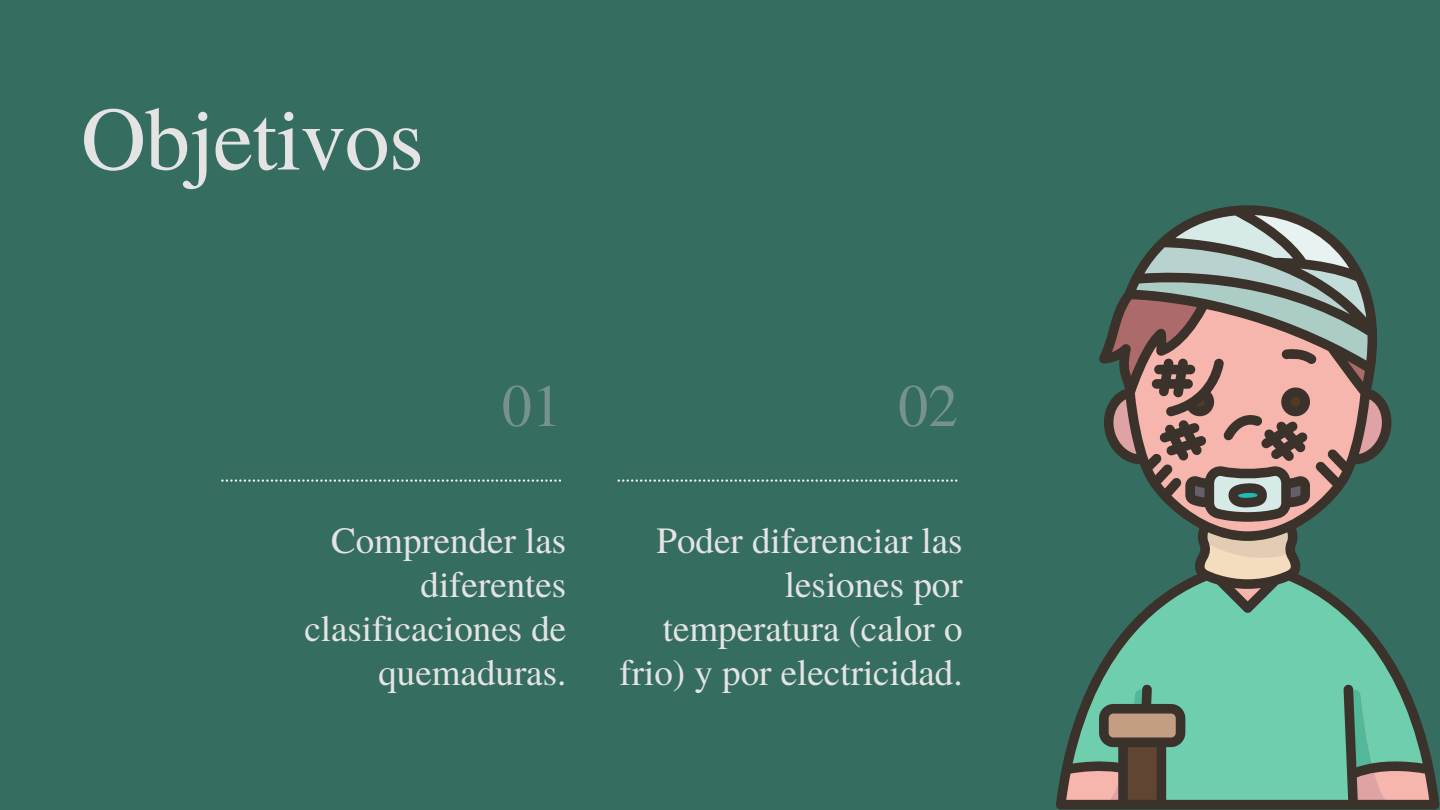
<style>
.page{position:relative;width:1440px;height:810px;background:#366d61}
.page>*{position:absolute;margin:0;border:0;box-sizing:border-box;transform-origin:0 0}
.t1{font:90px "Te X Gyre Termes";letter-spacing:-.01em;color:#e4e4e4}
.t2{font:60px "Te X Gyre Termes";color:#75928c}
.t3{font:37px/44.2px "Te X Gyre Termes";color:#e4e4e4;text-align:right}
</style>
<div class="page">
<svg style="left:221px;top:479px;width:340px;height:3px"></svg>
<svg style="left:618px;top:479px;width:339px;height:3px"></svg>
<svg style="left:1056px;top:205px;width:384px;height:604px"></svg>
<h1 class="t1" style="left:81px;top:75px;width:344px">Objetivos</h1>
<h2 class="t2" style="left:502px;top:363px;width:61px">01</h2>
<p class="t3" style="left:304px;top:516px;width:263px">Comprender las diferentes clasificaciones de quemaduras.</p>
<h2 class="t2" style="left:898px;top:363px;width:61px">02</h2>
<p class="t3" style="left:620px;top:516px;width:345px">Poder diferenciar las lesiones por temperatura (calor o frio) y por electricidad.</p>
</div>
